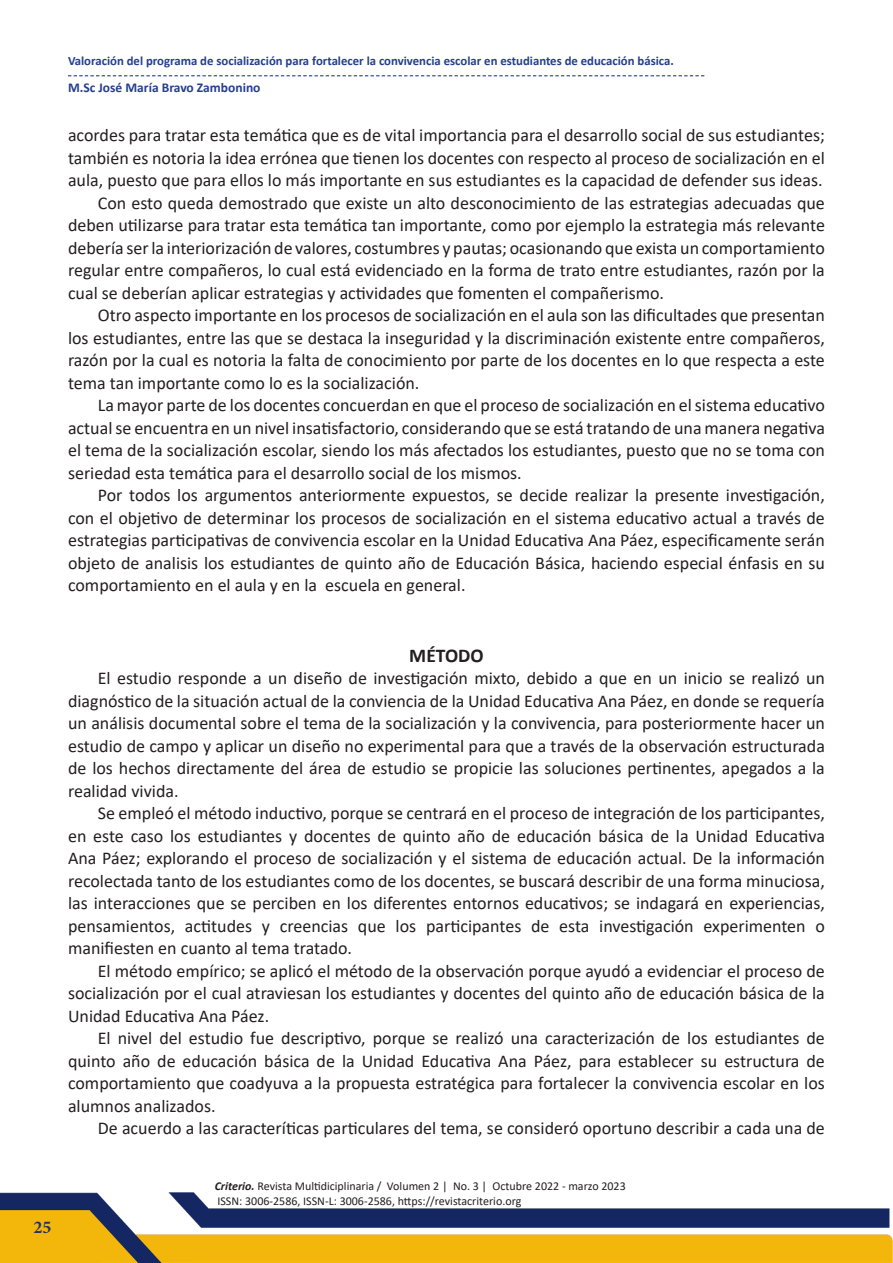
<style>
.page{position:relative;width:893px;height:1263px;background:#fff}
.page>*{position:absolute;margin:0;border:0;box-sizing:border-box;transform-origin:0 0}
.Titulo_articulo{font:700 19.5px "Calibri";color:#231f20}
.Titulo_articulo-2{font:18px/22.5px "Calibri";color:#231f20;text-align:justify}
.t1{font:700 18px "Minion Pro";color:#293361}
.t2{font:700 13.5px "Calibri";color:#253f8e}
.t3{font:700 12.75px "Calibri";color:#253f8e}
.t4{font:12px/15px "Calibri";color:#231f20}
.s1{font-weight:700;font-style:italic}
</style>
<div class="page">
<img style="left:0;top:75px;width:893px;height:1188px">
<p class="t3" style="left:68px;top:52px;width:607px">Valoración del programa de socialización para fortalecer la convivencia escolar en estudiantes de educación básica.</p>
<p class="t2" style="left:68px;top:78px;width:194px">M.Sc José María Bravo Zambonino</p>
<p class="Titulo_articulo-2" style="left:68px;top:123px;width:758px">acordes para tratar esta temática que es de vital importancia para el desarrollo social de sus estudiantes; también es notoria la idea errónea que tienen los docentes con respecto al proceso de socialización en el aula, puesto que para ellos lo más importante en sus estudiantes es la capacidad de defender sus ideas.</p>
<p class="Titulo_articulo-2" style="left:68px;top:191px;width:758px;text-indent:30px">Con esto queda demostrado que existe un alto desconocimiento de las estrategias adecuadas que deben utilizarse para tratar esta temática tan importante, como por ejemplo la estrategia más relevante debería ser la interiorización de valores, costumbres y pautas; ocasionando que exista un comportamiento regular entre compañeros, lo cual está evidenciado en la forma de trato entre estudiantes, razón por la cual se deberían aplicar estrategias y actividades que fomenten el compañerismo.</p>
<p class="Titulo_articulo-2" style="left:68px;top:303px;width:758px;text-indent:30px">Otro aspecto importante en los procesos de socialización en el aula son las dificultades que presentan los estudiantes, entre las que se destaca la inseguridad y la discriminación existente entre compañeros, razón por la cual es notoria la falta de conocimiento por parte de los docentes en lo que respecta a este tema tan importante como lo es la socialización.</p>
<p class="Titulo_articulo-2" style="left:68px;top:393px;width:758px;text-indent:30px">La mayor parte de los docentes concuerdan en que el proceso de socialización en el sistema educativo actual se encuentra en un nivel insatisfactorio, considerando que se está tratando de una manera negativa el tema de la socialización escolar, siendo los más afectados los estudiantes, puesto que no se toma con seriedad esta temática para el desarrollo social de los mismos.</p>
<p class="Titulo_articulo-2" style="left:68px;top:483px;width:758px;text-indent:30px">Por todos los argumentos anteriormente expuestos, se decide realizar la presente investigación, con el objetivo de determinar los procesos de socialización en el sistema educativo actual a través de estrategias participativas de convivencia escolar en la Unidad Educativa Ana Páez, especificamente serán objeto de analisis los estudiantes de quinto año de Educación Básica, haciendo especial énfasis en su comportamiento en el aula y en la escuela en general.</p>
<p class="t1" style="left:34px;top:1215px;width:19px">25</p>
<p class="Titulo_articulo" style="left:409px;top:641px;width:76px">MÉTODO</p>
<p class="Titulo_articulo-2" style="left:68px;top:666px;width:758px;text-indent:30px">El estudio responde a un diseño de investigación mixto, debido a que en un inicio se realizó un diagnóstico de la situación actual de la conviencia de la Unidad Educativa Ana Páez, en donde se requería un análisis documental sobre el tema de la socialización y la convivencia, para posteriormente hacer un estudio de campo y aplicar un diseño no experimental para que a través de la observación estructurada de los hechos directamente del área de estudio se propicie las soluciones pertinentes, apegados a la realidad vivida.</p>
<p class="Titulo_articulo-2" style="left:68px;top:801px;width:758px;text-indent:30px">Se empleó el método inductivo, porque se centrará en el proceso de integración de los participantes, en este caso los estudiantes y docentes de quinto año de educación básica de la Unidad Educativa Ana Páez; explorando el proceso de socialización y el sistema de educación actual. De la información recolectada tanto de los estudiantes como de los docentes, se buscará describir de una forma minuciosa, las interacciones que se perciben en los diferentes entornos educativos; se indagará en experiencias, pensamientos, actitudes y creencias que los participantes de esta investigación experimenten o manifiesten en cuanto al tema tratado.</p>
<p class="Titulo_articulo-2" style="left:68px;top:959px;width:758px;text-indent:30px">El método empírico; se aplicó el método de la observación porque ayudó a evidenciar el proceso de socialización por el cual atraviesan los estudiantes y docentes del quinto año de educación básica de la Unidad Educativa Ana Páez.</p>
<p class="Titulo_articulo-2" style="left:68px;top:1026px;width:758px;text-indent:30px">El nivel del estudio fue descriptivo, porque se realizó una caracterización de los estudiantes de quinto año de educación básica de la Unidad Educativa Ana Páez, para establecer su estructura de comportamiento que coadyuva a la propuesta estratégica para fortalecer la convivencia escolar en los alumnos analizados.</p>
<p class="Titulo_articulo-2" style="left:98px;top:1116px;width:729px">De acuerdo a las caracteríticas particulares del tema, se consideró oportuno describir a cada una de</p>
<p class="t4" style="left:215px;top:1178px;width:412px"><span class="s1">Criterio.</span> Revista Multidiciplinaria / Volumen 2 | No. 3 | Octubre 2022 - marzo 2023<br>ISSN: 3006-2586, ISSN-L: 3006-2586, https://revistacriterio.org</p>
</div>
